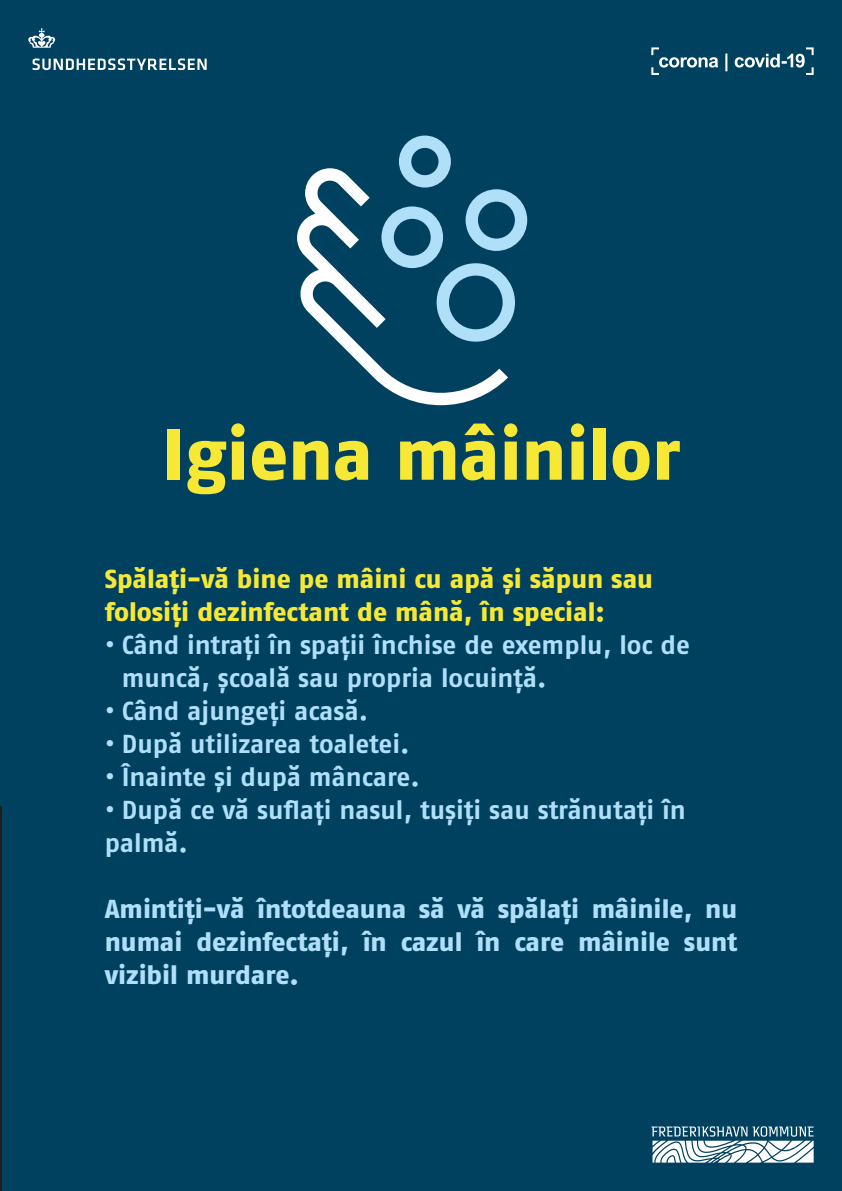
<style>
.page{position:relative;width:842px;height:1191px;background:#00415f}
.page>*{position:absolute;margin:0;border:0;box-sizing:border-box;transform-origin:0 0}
.t1{font:800 72px "Fago Pro";color:#f8e836}
.t2{font:700 26px/33px "Fago Pro";letter-spacing:-.005em;color:#afdff9}
.t3{font:800 26px/33px "Fago Pro";letter-spacing:-.005em;color:#afdff9;text-align:justify}
.t4{font:800 26px/33px "Fago Pro";color:#f8e836}
</style>
<div class="page">
<svg style="left:398px;top:136px;width:129px;height:189px"></svg>
<svg style="left:297px;top:168px;width:211px;height:237px"></svg>
<svg style="left:28px;top:28px;width:27px;height:20px"></svg>
<svg style="left:32px;top:58px;width:175px;height:12px"></svg>
<svg style="left:651px;top:47px;width:163px;height:28px"></svg>
<svg style="left:651px;top:1126px;width:163px;height:36px"></svg>
<hr style="left:0;top:806px;width:1px;height:385px;background:#1d1d1b">
<p class="t1" style="left:162px;top:411px;width:520px">Igiena mâinilor</p>
<p class="t4" style="left:105px;top:562px;width:550px">Spălați-vă bine pe mâini cu apă și săpun sau folosiți dezinfectant de mână, în special:</p>
<p class="t2" style="left:122px;top:628px;width:570px;text-indent:-17px">• Când intrați în spații închise de exemplu, loc de muncă, școală sau propria locuință.</p>
<p class="t2" style="left:105px;top:694px;width:265px">• Când ajungeți acasă.</p>
<p class="t2" style="left:105px;top:727px;width:306px">• După utilizarea toaletei.</p>
<p class="t2" style="left:105px;top:760px;width:316px">• Înainte și după mâncare.</p>
<p class="t2" style="left:105px;top:793px;width:582px">• După ce vă suflați nasul, tușiți sau strănutați în palmă.</p>
<p class="t3" style="left:105px;top:892px;width:634px">Amintiți-vă întotdeauna să vă spălați mâinile, nu numai dezinfectați, în cazul în care mâinile sunt vizibil murdare.</p>
</div>
